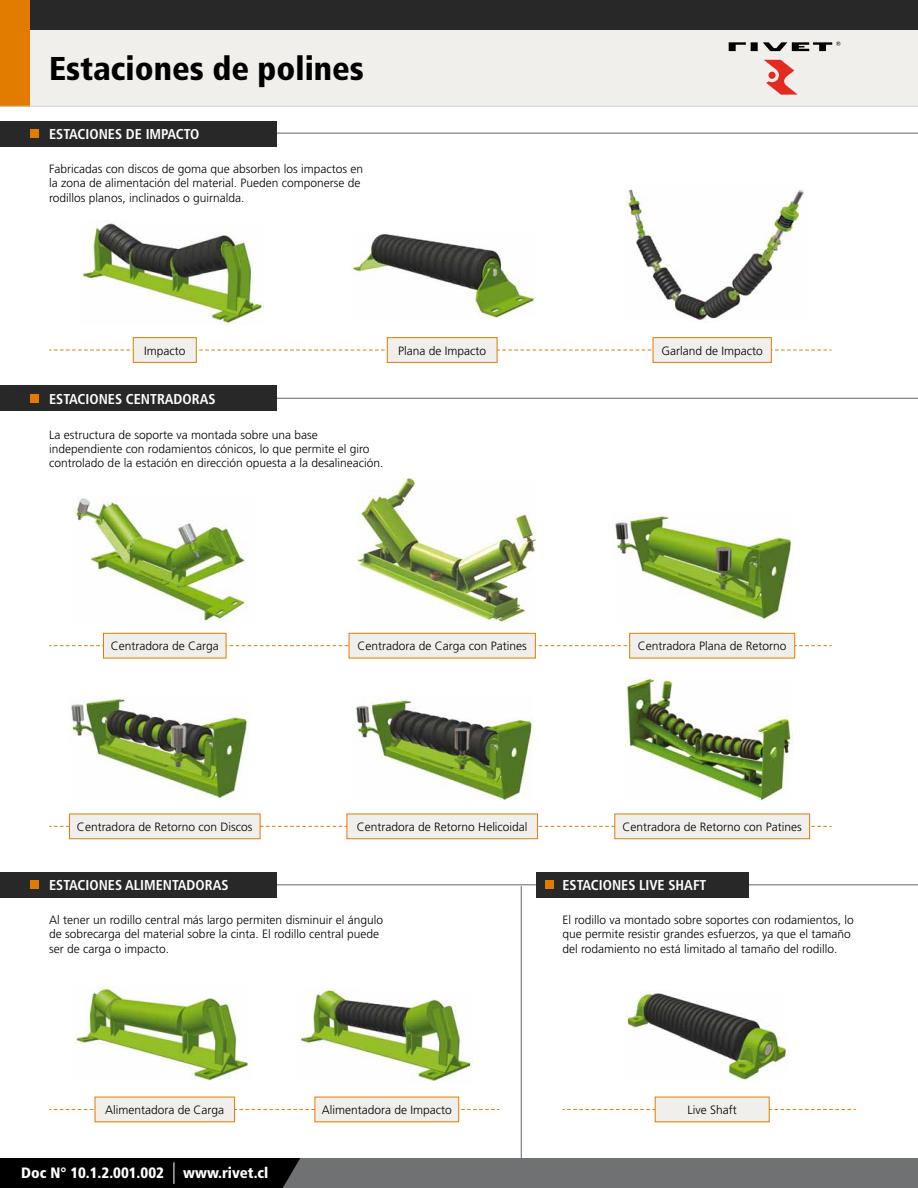
<style>
.page{position:relative;width:918px;height:1188px;background:#fff}
.page>*{position:absolute;margin:0;border:0;box-sizing:border-box;transform-origin:0 0}
.t1{font:900 condensed 33px "Frutiger LT Std";color:#000}
.t2{font:900 condensed 15px "Frutiger LT Std";color:#fff}
.t3{font:700 condensed 14.25px "Frutiger LT Std";color:#fff}
.t4{font:300 12px/14.4px "Frutiger LT Std";color:#000}
</style>
<div class="page">
<hr style="left:521px;top:886px;width:1px;height:302px;background:#646567">
<img style="left:626px;top:991px;width:161px;height:90px">
<img style="left:300px;top:989px;width:172px;height:92px">
<img style="left:75px;top:987px;width:173px;height:93px">
<img style="left:626px;top:677px;width:166px;height:124px">
<img style="left:351px;top:697px;width:181px;height:104px">
<img style="left:69px;top:697px;width:178px;height:103px">
<img style="left:612px;top:515px;width:181px;height:106px">
<img style="left:357px;top:479px;width:179px;height:144px">
<img style="left:72px;top:495px;width:173px;height:127px">
<img style="left:626px;top:189px;width:178px;height:131px">
<img style="left:352px;top:234px;width:183px;height:84px">
<img style="left:81px;top:221px;width:182px;height:103px">
<hr style="left:0;top:884px;width:918px;height:1px;background:#646567">
<div style="left:30px;top:30px;width:888px;height:76px;background:#f1efec"></div>
<div style="left:0;top:0;width:918px;height:30px;background:#282829"></div>
<div style="left:0;top:0;width:30px;height:106px;background:#e17c00"></div>
<div style="left:0;top:1158px;width:918px;height:30px;background:#707172"></div>
<svg style="left:764px;top:60px;width:34px;height:35px"></svg>
<div style="left:751px;top:42px;width:7px;height:9px;background:#000"></div>
<svg style="left:729px;top:42px;width:17px;height:9px"></svg>
<svg style="left:763px;top:41px;width:77px;height:10px"></svg>
<hr style="left:0;top:133px;width:918px;height:1px;background:#646567">
<hr style="left:0;top:398px;width:918px;height:1px;background:#646567">
<div style="left:0;top:121px;width:276px;height:25px;background:#282829"></div>
<div style="left:0;top:386px;width:276px;height:25px;background:#282829"></div>
<div style="left:0;top:872px;width:276px;height:26px;background:#282829"></div>
<div style="left:536px;top:872px;width:212px;height:26px;background:#282829"></div>
<svg style="left:50px;top:350px;width:781px;height:1px"></svg>
<svg style="left:50px;top:645px;width:781px;height:1px"></svg>
<svg style="left:50px;top:826px;width:781px;height:1px"></svg>
<svg style="left:50px;top:1109px;width:449px;height:1px"></svg>
<div style="left:30px;top:129px;width:8px;height:9px;background:#e17c00"></div>
<div style="left:30px;top:394px;width:8px;height:9px;background:#e17c00"></div>
<div style="left:30px;top:881px;width:8px;height:8px;background:#e17c00"></div>
<div style="left:546px;top:881px;width:8px;height:8px;background:#e17c00"></div>
<div style="left:653px;top:337px;width:119px;height:26px;background:#f1efec;border:1px solid #e17c00"></div>
<div style="left:347px;top:814px;width:191px;height:25px;background:#f1efec;border:1px solid #e17c00"></div>
<div style="left:614px;top:814px;width:196px;height:25px;background:#f1efec;border:1px solid #e17c00"></div>
<div style="left:133px;top:337px;width:64px;height:26px;background:#f1efec;border:1px solid #e17c00"></div>
<div style="left:629px;top:633px;width:166px;height:25px;background:#f1efec;border:1px solid #e17c00"></div>
<div style="left:103px;top:633px;width:123px;height:25px;background:#f1efec;border:1px solid #e17c00"></div>
<div style="left:349px;top:633px;width:187px;height:25px;background:#f1efec;border:1px solid #e17c00"></div>
<div style="left:95px;top:1097px;width:140px;height:25px;background:#f1efec"></div>
<div style="left:387px;top:337px;width:110px;height:26px;background:#f1efec;border:1px solid #e17c00"></div>
<div style="left:69px;top:814px;width:191px;height:25px;background:#f1efec;border:1px solid #e17c00"></div>
<div style="left:315px;top:1097px;width:144px;height:25px;background:#f1efec"></div>
<svg style="left:563px;top:1109px;width:293px;height:1px"></svg>
<div style="left:655px;top:1097px;width:115px;height:25px;background:#f1efec"></div>
<hr style="left:0;top:106px;width:918px;height:1px;background:#d0d1d2">
<div style="left:0;top:1158px;width:300px;height:30px;background:#000"></div>
<h1 class="t1" style="left:49px;top:49px;width:316px">Estaciones de polines</h1>
<p class="t3" style="left:49px;top:125px;width:152px">ESTACIONES DE IMPACTO</p>
<p class="t4" style="left:49px;top:162px;width:316px">Fabricadas con discos de goma que absorben los impactos en la zona de alimentación del material. Pueden componerse de rodillos planos, inclinados o guirnalda.</p>
<p class="t4" style="left:144px;top:343px;width:43px">Impacto</p>
<p class="t3" style="left:49px;top:390px;width:168px">ESTACIONES CENTRADORAS</p>
<p class="t4" style="left:49px;top:427px;width:336px">La estructura de soporte va montada sobre una base independiente con rodamientos cónicos, lo que permite el giro controlado de la estación en dirección opuesta a la desalineación.</p>
<p class="t4" style="left:398px;top:343px;width:90px">Plana de Impacto</p>
<p class="t4" style="left:662px;top:343px;width:103px">Garland de Impacto</p>
<p class="t4" style="left:111px;top:639px;width:110px">Centradora de Carga</p>
<p class="t4" style="left:358px;top:639px;width:171px">Centradora de Carga con Patines</p>
<p class="t4" style="left:638px;top:639px;width:150px">Centradora Plana de Retorno</p>
<p class="t4" style="left:77px;top:820px;width:177px">Centradora de Retorno con Discos</p>
<p class="t4" style="left:357px;top:820px;width:172px">Centradora de Retorno Helicoidal</p>
<p class="t4" style="left:622px;top:820px;width:181px">Centradora de Retorno con Patines</p>
<p class="t3" style="left:49px;top:877px;width:181px">ESTACIONES ALIMENTADORAS</p>
<p class="t3" style="left:563px;top:877px;width:145px">ESTACIONES LIVE SHAFT</p>
<p class="t4" style="left:49px;top:913px;width:335px">Al tener un rodillo central más largo permiten disminuir el ángulo de sobrecarga del material sobre la cinta. El rodillo central puede ser de carga o impacto.</p>
<p class="t4" style="left:563px;top:913px;width:293px">El rodillo va montado sobre soportes con rodamientos, lo que permite resistir grandes esfuerzos, ya que el tamaño del rodamiento no está limitado al tamaño del rodillo.</p>
<p class="t4" style="left:105px;top:1103px;width:121px">Alimentadora de Carga</p>
<p class="t2" style="left:21px;top:1164px;width:144px">Doc N° 10.1.2.001.002</p>
<p class="t2" style="left:183px;top:1164px;width:87px">www.rivet.cl</p>
<p class="t4" style="left:322px;top:1103px;width:132px">Alimentadora de Impacto</p>
<p class="t4" style="left:688px;top:1103px;width:51px">Live Shaft</p>
</div>
